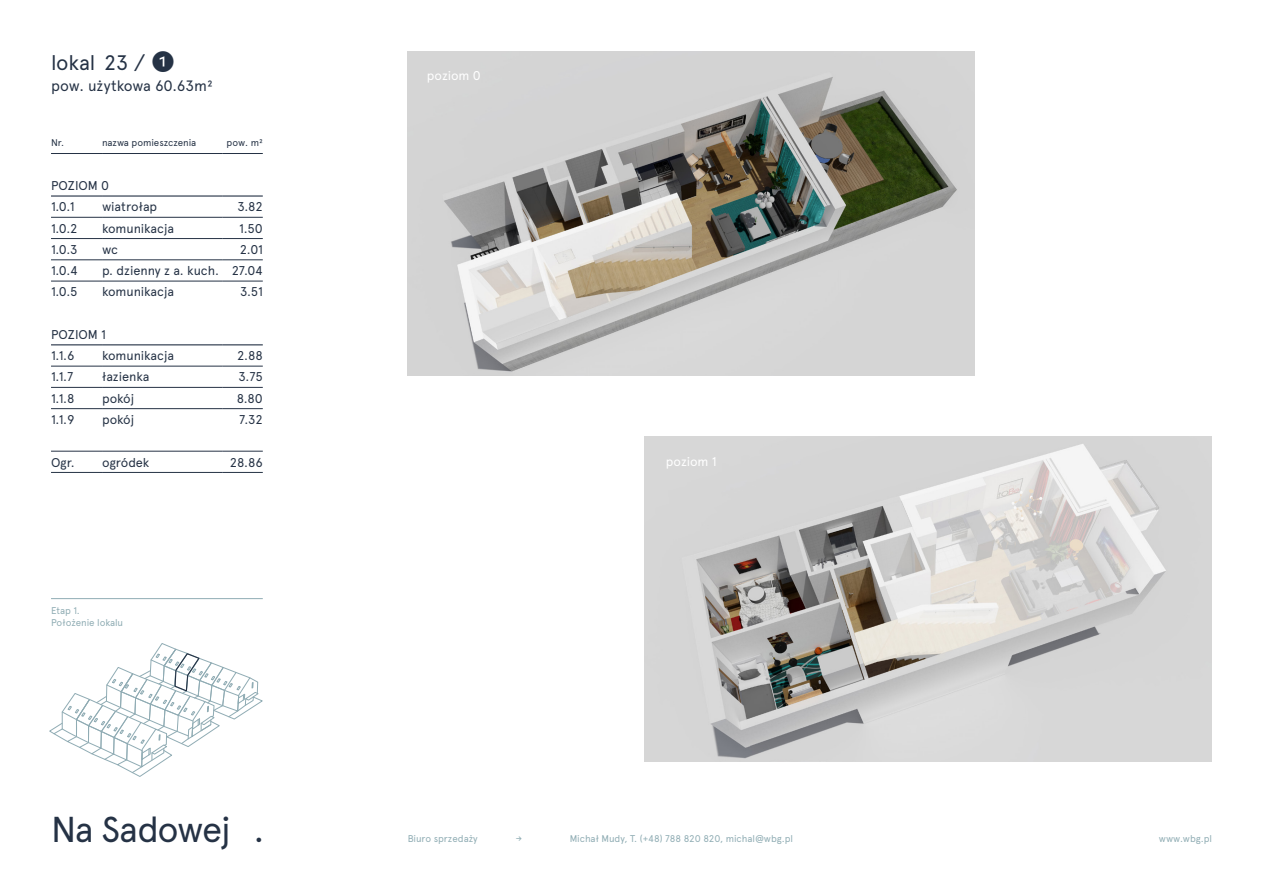
<style>
.page{position:relative;width:1263px;height:893px;background:#fff}
.page>*{position:absolute;margin:0;border:0;box-sizing:border-box;transform-origin:0 0}
.t1{font:36px "Apercu Pro";letter-spacing:-.04em;color:#253245}
.t2{font:21px "Apercu Pro";letter-spacing:-.005em;color:#253245}
.t3{font:15px "Apercu Pro";color:#253245}
.t4{font:12.75px/21.3px "Apercu Pro";letter-spacing:-.005em;color:#253245}
.t5{font:12.75px "Apercu Pro";letter-spacing:-.01em;color:#fff}
.t6{font:9.75px/11.7px "Apercu Pro";letter-spacing:-.01em;color:#90adb4}
.t7{font:9.75px "Apercu Pro";letter-spacing:-.005em;color:#253245}
.s1{font-family:"Mark Pro";font-size:24px}
</style>
<div class="page">
<img style="left:644px;top:436px;width:568px;height:325px">
<img style="left:407px;top:51px;width:568px;height:325px">
<hr style="left:51px;top:598px;width:212px;height:1px;background:#90adb4">
<hr style="left:51px;top:195px;width:51px;height:2px;background:#253245">
<hr style="left:102px;top:195px;width:120px;height:2px;background:#253245">
<hr style="left:222px;top:195px;width:41px;height:2px;background:#253245">
<hr style="left:51px;top:344px;width:51px;height:1px;background:#253245">
<hr style="left:102px;top:344px;width:120px;height:1px;background:#253245">
<hr style="left:222px;top:344px;width:41px;height:1px;background:#253245">
<hr style="left:51px;top:153px;width:51px;height:1px;background:#253245">
<hr style="left:102px;top:153px;width:120px;height:1px;background:#253245">
<hr style="left:222px;top:153px;width:41px;height:1px;background:#253245">
<hr style="left:51px;top:217px;width:51px;height:1px;background:#253245">
<hr style="left:102px;top:217px;width:120px;height:1px;background:#253245">
<hr style="left:222px;top:217px;width:41px;height:1px;background:#253245">
<hr style="left:51px;top:238px;width:51px;height:1px;background:#253245">
<hr style="left:102px;top:238px;width:120px;height:1px;background:#253245">
<hr style="left:222px;top:238px;width:41px;height:1px;background:#253245">
<hr style="left:51px;top:260px;width:51px;height:1px;background:#253245">
<hr style="left:102px;top:260px;width:120px;height:1px;background:#253245">
<hr style="left:222px;top:260px;width:41px;height:1px;background:#253245">
<hr style="left:51px;top:281px;width:51px;height:1px;background:#253245">
<hr style="left:102px;top:281px;width:120px;height:1px;background:#253245">
<hr style="left:222px;top:281px;width:41px;height:1px;background:#253245">
<hr style="left:51px;top:366px;width:51px;height:1px;background:#253245">
<hr style="left:102px;top:366px;width:120px;height:1px;background:#253245">
<hr style="left:222px;top:366px;width:41px;height:1px;background:#253245">
<hr style="left:51px;top:387px;width:51px;height:1px;background:#253245">
<hr style="left:102px;top:387px;width:120px;height:1px;background:#253245">
<hr style="left:222px;top:387px;width:41px;height:1px;background:#253245">
<hr style="left:51px;top:408px;width:51px;height:1px;background:#253245">
<hr style="left:102px;top:408px;width:120px;height:1px;background:#253245">
<hr style="left:222px;top:408px;width:41px;height:1px;background:#253245">
<hr style="left:51px;top:451px;width:51px;height:1px;background:#253245">
<hr style="left:102px;top:451px;width:120px;height:1px;background:#253245">
<hr style="left:222px;top:451px;width:41px;height:1px;background:#253245">
<hr style="left:51px;top:472px;width:51px;height:1px;background:#253245">
<hr style="left:102px;top:472px;width:120px;height:1px;background:#253245">
<hr style="left:222px;top:472px;width:41px;height:1px;background:#253245">
<svg style="left:49px;top:643px;width:214px;height:134px"></svg>
<h2 class="t2" style="left:51px;top:47px;width:126px">lokal 23 / <span class="s1">❶</span></h2>
<p class="t3" style="left:51px;top:74px;width:163px">pow. użytkowa 60.63m²</p>
<p class="t7" style="left:51px;top:135px;width:15px">Nr.</p>
<p class="t7" style="left:102px;top:135px;width:96px">nazwa pomieszczenia</p>
<p class="t7" style="left:227px;top:135px;width:38px">pow. m²</p>
<p class="t4" style="left:51px;top:174px;width:60px">POZIOM 0<br>1.0.1</p>
<p class="t4" style="left:102px;top:195px;width:57px">wiatrołap</p>
<p class="t4" style="left:238px;top:195px;width:27px">3.82</p>
<p class="t4" style="left:51px;top:217px;width:28px">1.0.2</p>
<p class="t4" style="left:102px;top:217px;width:73px">komunikacja</p>
<p class="t4" style="left:239px;top:217px;width:25px">1.50</p>
<p class="t4" style="left:51px;top:238px;width:28px">1.0.3</p>
<p class="t4" style="left:102px;top:238px;width:18px">wc</p>
<p class="t4" style="left:240px;top:238px;width:24px">2.01</p>
<p class="t4" style="left:51px;top:259px;width:28px">1.0.4</p>
<p class="t4" style="left:102px;top:259px;width:162px">p. dzienny z a. kuch. 27.04</p>
<p class="t4" style="left:51px;top:280px;width:28px">1.0.5</p>
<p class="t4" style="left:102px;top:280px;width:73px">komunikacja</p>
<p class="t4" style="left:240px;top:280px;width:24px">3.51</p>
<p class="t4" style="left:51px;top:323px;width:56px">POZIOM 1<br>1.1.6</p>
<p class="t4" style="left:102px;top:344px;width:73px">komunikacja</p>
<p class="t4" style="left:237px;top:344px;width:27px">2.88</p>
<p class="t4" style="left:51px;top:366px;width:24px">1.1.7</p>
<p class="t4" style="left:102px;top:366px;width:49px">łazienka</p>
<p class="t4" style="left:239px;top:366px;width:26px">3.75</p>
<p class="t4" style="left:51px;top:387px;width:25px">1.1.8</p>
<p class="t4" style="left:102px;top:387px;width:34px">pokój</p>
<p class="t4" style="left:237px;top:387px;width:28px">8.80</p>
<p class="t4" style="left:51px;top:408px;width:25px">1.1.9</p>
<p class="t4" style="left:102px;top:408px;width:34px">pokój</p>
<p class="t4" style="left:239px;top:408px;width:25px">7.32</p>
<p class="t4" style="left:51px;top:451px;width:25px">Ogr.</p>
<p class="t4" style="left:102px;top:451px;width:49px">ogródek</p>
<p class="t4" style="left:230px;top:451px;width:34px">28.86</p>
<p class="t6" style="left:51px;top:604px;width:74px">Etap 1.<br>Położenie lokalu</p>
<h1 class="t1" style="left:51px;top:802px;width:215px">Na Sadowej .</h1>
<p class="t5" style="left:427px;top:66px;width:55px">poziom 0</p>
<p class="t5" style="left:666px;top:452px;width:52px">poziom 1</p>
<p class="t6" style="left:408px;top:832px;width:71px">Biuro sprzedaży</p>
<p class="t6" style="left:570px;top:832px;width:225px">Michał Mudy, T. (+48) 788 820 820, michal@wbg.pl</p>
<p class="t6" style="left:1159px;top:832px;width:55px">www.wbg.pl</p>
</div>
